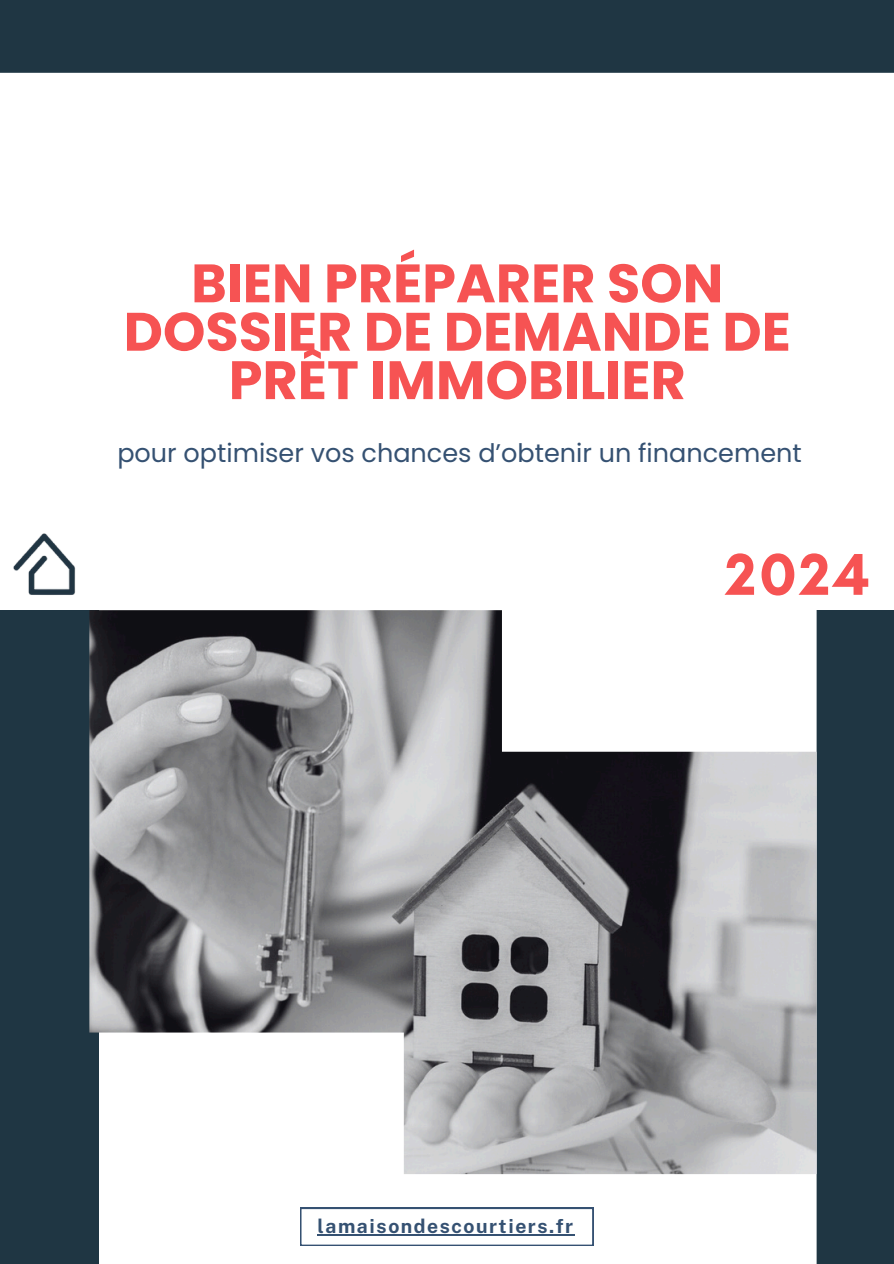
<style>
.page{position:relative;width:894px;height:1264px;background:#fff}
.page>*{position:absolute;margin:0;border:0;box-sizing:border-box;transform-origin:0 0}
.t1{font:700 60px "Glacial Indifference";color:#f65353}
.t2{font:700 54px/48.3px "Poppins";color:#f65353;text-align:center}
.t3{font:25.5px "Poppins";color:#355172}
.t4{font:700 19.35px "Public Sans";letter-spacing:.08em;color:#355172}
</style>
<div class="page">
<div style="left:0;top:0;width:893px;height:1263px;background:#1f3643"></div>
<div style="left:0;top:72px;width:893px;height:537px;background:#fff"></div>
<div style="left:99px;top:208px;width:717px;height:1055px;background:#fff"></div>
<img style="left:89px;top:610px;width:726px;height:564px">
<img style="left:0;top:495px;width:117px;height:137px">
<svg style="left:300px;top:1207px;width:293px;height:38px;background:#eaedf1"></svg>
<hr style="left:317px;top:1234px;width:257px;height:1px;background:#355172">
<h3 class="t2" style="left:124px;top:259px;width:668px">BIEN PRÉPARER SON<br>DOSSIER DE DEMANDE DE<br>PRÊT IMMOBILIER</h3>
<h2 class="t3" style="left:117px;top:435px;width:685px">pour optimiser vos chances d’obtenir un financement</h2>
<p class="t1" style="left:725px;top:538px;width:146px">2024</p>
<p class="t4" style="left:317px;top:1214px;width:257px">lamaisondescourtiers.fr</p>
</div>
